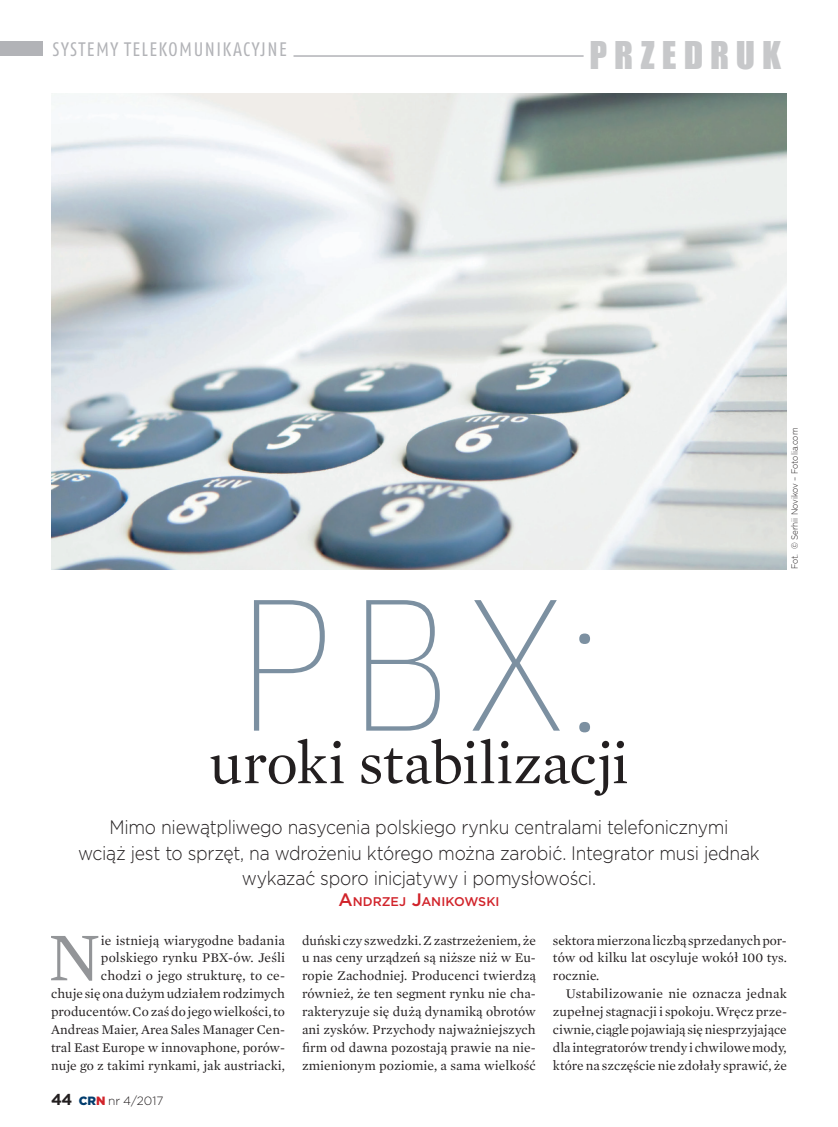
<style>
.page{position:relative;width:838px;height:1127px;background:#fff}
.page>*{position:absolute;margin:0;border:0;box-sizing:border-box;transform-origin:0 0}
.t1{font:100 condensed 174px "Clan Pro";color:#7c90a1}
.t2{font:69.6px "Mercury Text Pl G1";color:#939598}
.t3{font:60px "Mercury Text Pl G1";letter-spacing:-.01em;color:#231f20}
.t4{font:35.25px "Impact";letter-spacing:.2em;color:#c7c8ca}
.t5{font:300 19.5px/25.5px "Gotham Pl";letter-spacing:-.015em;color:#231f20;text-align:center;scale:.9 1}
.t6{font:condensed 19.5px "Fago Pro";letter-spacing:.075em;color:#b2b3b7}
.t7{font:13.5px/17.9px "Mercury Text Pl G1";color:#231f20;text-align:justify}
.t8{font:500 12.6px "Gotham Pl";letter-spacing:.005em;color:#d1232a}
.t9{font:300 12px "Gotham Pl";color:#231f20}
.t10{font:300 9px "Gotham Pl";color:#231f20;scale:.9 1}
.s1{font-size:18px}
.s2{font-weight:700;font-size:15.75px}
.s3{font-weight:900;color:#013c6d}
.s4{font-weight:900;color:#d1232a}
</style>
<div class="page">
<div style="left:0;top:41px;width:42px;height:14px;background:#b2b3b7"></div>
<hr style="left:293px;top:55px;width:290px;height:2px;background:#b2b3b7">
<img style="left:51px;top:94px;width:736px;height:475px">
<h3 class="t6" style="left:53px;top:38px;width:236px">SYSTEMY TELEKOMUNIKACYJNE</h3>
<h3 class="t4" style="left:589px;top:28px;width:193px">PRZEDRUK</h3>
<p class="t10" style="left:789px;top:569px;width:159px;rotate:-90deg">Fot. © Serhii Novikov – Fotolia.com</p>
<h1 class="t1" style="left:235px;top:562px;width:370px">PBX:</h1>
<h3 class="t3" style="left:209px;top:726px;width:421px">uroki stabilizacji</h3>
<h3 class="t5" style="left:78px;top:814px;width:759px">Mimo niewątpliwego nasycenia polskiego rynku centralami telefonicznymi<br>wciąż jest to sprzęt, na wdrożeniu którego można zarobić. Integrator musi jednak wykazać sporo inicjatywy i pomysłowości.</h3>
<p class="t8" style="left:338px;top:893px;width:163px"><span class="s1">A</span>NDRZEJ <span class="s1">J</span>ANIKOWSKI</p>
<h2 class="t2" style="left:48px;top:914px;width:55px">N</h2>
<p class="t7" style="left:51px;top:931px;width:235px;text-align:right">ie istnieją wiarygodne badania polskiego rynku PBX-ów. Jeśli<br>chodzi o jego strukturę, to ce-<br>chuje się ona dużym udziałem rodzimych producentów. Co zaś do jego wielkości, to Andreas Maier, Area Sales Manager Cen&shy;tral East Europe w innovaphone, porów&shy;nuje go z takimi rynkami, jak austriacki,</p>
<p class="t7" style="left:302px;top:931px;width:235px">duński czy szwedzki. Z zastrzeżeniem, że u nas ceny urządzeń są niższe niż w Eu&shy;ropie Zachodniej. Producenci twierdzą również, że ten segment rynku nie cha&shy;rakteryzuje się dużą dynamiką obrotów ani zysków. Przychody najważniejszych firm od dawna pozostają prawie na nie&shy;zmienionym poziomie, a sama wielkość</p>
<p class="t7" style="left:553px;top:931px;width:235px">sektora mierzona liczbą sprzedanych por&shy;tów od kilku lat oscyluje wokół 100 tys. rocznie.</p>
<p class="t7" style="left:553px;top:984px;width:235px;text-indent:13px">Ustabilizowanie nie oznacza jednak zupełnej stagnacji i spokoju. Wręcz prze&shy;ciwnie, ciągle pojawiają się niesprzyjające dla integratorów trendy i chwilowe mody, które na szczęście nie zdołały sprawić, że</p>
<p class="t9" style="left:51px;top:1093px;width:114px"><span class="s2">44</span> <span class="s3">CR</span><span class="s4">N</span> nr 4/2017</p>
</div>
